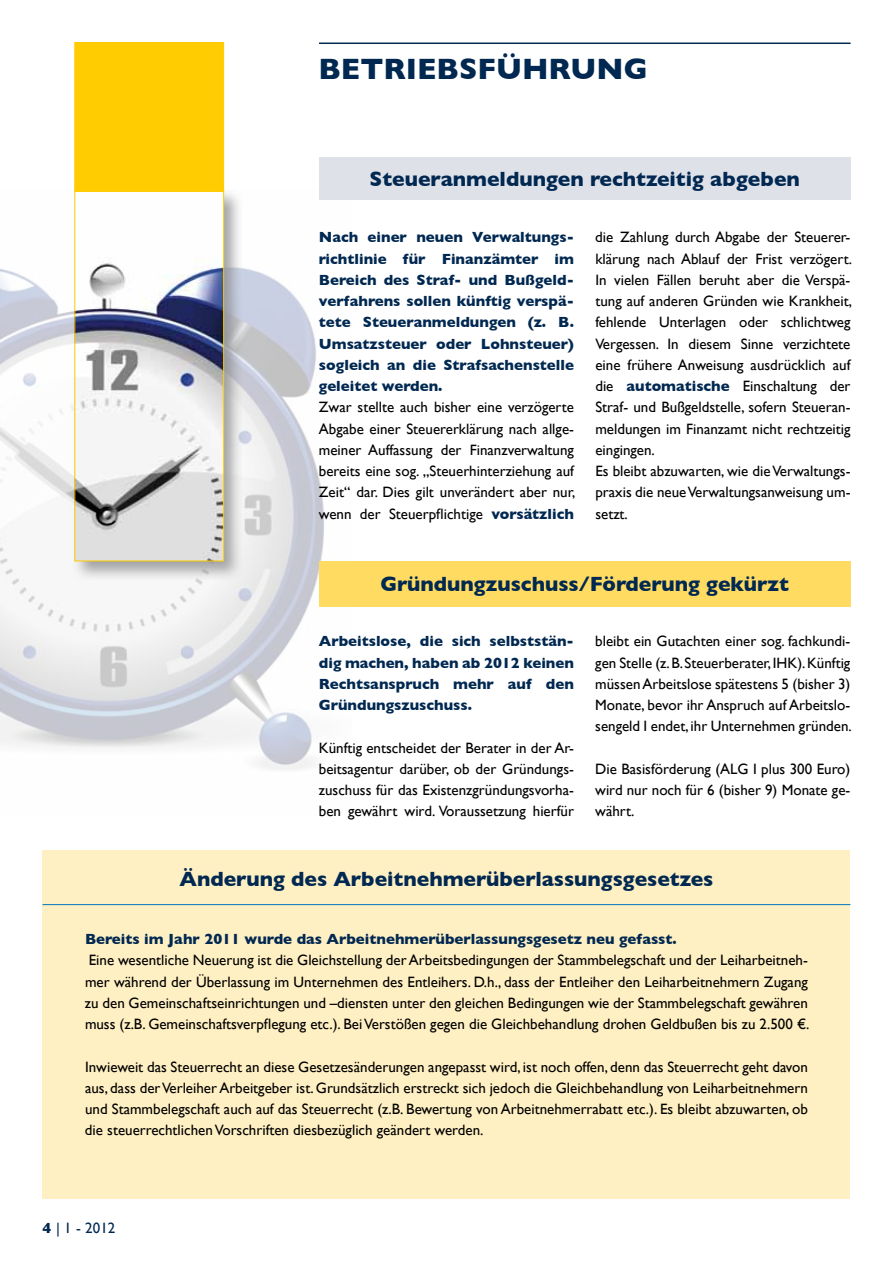
<style>
.page{position:relative;width:893px;height:1263px;background:#fff}
.page>*{position:absolute;margin:0;border:0;box-sizing:border-box;transform-origin:0 0}
.t1{font:700 30px "Gill Sans";color:#002851}
.t2{font:700 21px "Gill Sans";color:#002851}
.t3{font:15px/21.3px "Gill Sans";color:#000;text-align:justify}
.t4{font:700 15px/21.3px "Gill Sans";color:#002851;text-align:justify}
.t5{font:15px "Gill Sans";color:#002851}
.s1{font-weight:700;color:#002851}
.s2{font-weight:700}
</style>
<div class="page">
<hr style="left:319px;top:43px;width:532px;height:1px;background:#002851">
<img style="left:0;top:268px;width:351px;height:502px">
<div style="left:71px;top:187px;width:173px;height:394px;background:#87888a;opacity:.75"></div>
<img style="left:76px;top:193px;width:146px;height:366px">
<div style="left:74px;top:191px;width:150px;height:370px;border:1px solid #fecc00"></div>
<div style="left:74px;top:42px;width:150px;height:150px;background:#fecc00;border:1px solid #fecc00"></div>
<div style="left:319px;top:561px;width:531px;height:45px;background:#ffdb62"></div>
<div style="left:319px;top:158px;width:531px;height:42px;background:#dfe1e9"></div>
<div style="left:43px;top:851px;width:807px;height:348px;background:#fff0c3"></div>
<hr style="left:43px;top:904px;width:807px;height:1px;background:#0076bd">
<h1 class="t1" style="left:318px;top:51px;width:331px">BETRIEBSFÜHRUNG</h1>
<h2 class="t2" style="left:369px;top:167px;width:432px">Steueranmeldungen rechtzeitig abgeben</h2>
<p class="t4" style="left:319px;top:227px;width:257px">Nach einer neuen Verwaltungs&shy;richtlinie für Finanzämter im Bereich des Straf- und Bußgeld&shy;verfahrens sollen künftig verspä&shy;tete Steueranmeldungen (z. B.<br>Umsatzsteuer oder Lohnsteuer) sogleich an die Strafsachenstelle geleitet werden.</p>
<p class="t3" style="left:319px;top:397px;width:258px">Zwar stellte auch bisher eine verzögerte Abgabe einer Steuererklärung nach allge&shy;meiner Auffassung der Finanzverwaltung bereits eine sog. „Steuerhinterziehung auf Zeit“ dar. Dies gilt unverändert aber nur, wenn der Steuerpflichtige <span class="s1">vorsätzlich</span></p>
<p class="t3" style="left:595px;top:227px;width:258px;text-align:left">die Zahlung durch Abgabe der Steuerer&shy;klärung nach Ablauf der Frist verzögert.<br>In vielen Fällen beruht aber die Verspä&shy;tung auf anderen Gründen wie Krankheit, fehlende Unterlagen oder schlichtweg Vergessen. In diesem Sinne verzichtete eine frühere Anweisung ausdrücklich auf die <span class="s1">automatische</span> Einschaltung der Straf- und Bußgeldstelle, sofern Steueran&shy;meldungen im Finanzamt nicht rechtzeitig eingingen.<br>Es bleibt abzuwarten, wie dieVerwaltungs&shy;praxis die neueVerwaltungsanweisung um&shy;setzt.</p>
<h2 class="t2" style="left:380px;top:572px;width:410px">Gründungzuschuss/Förderung gekürzt</h2>
<p class="t4" style="left:319px;top:630px;width:257px">Arbeitslose, die sich selbststän&shy;dig machen, haben ab 2012 keinen Rechtsanspruch mehr auf den Gründungszuschuss.</p>
<p class="t3" style="left:319px;top:737px;width:257px">Künftig entscheidet der Berater in der Ar&shy;beitsagentur darüber, ob der Gründungs&shy;zuschuss für das Existenzgründungsvorha&shy;ben gewährt wird. Voraussetzung hierfür</p>
<p class="t3" style="left:595px;top:630px;width:258px">bleibt ein Gutachten einer sog. fachkundi&shy;gen Stelle (z.B.Steuerberater,IHK).Künftig müssenArbeitslose spätestens 5 (bisher 3)<br>Monate, bevor ihr Anspruch auf Arbeitslo&shy;sengeld I endet, ihr Unternehmen gründen.</p>
<p class="t3" style="left:595px;top:758px;width:257px">Die Basisförderung (ALG I plus 300 Euro) wird nur noch für 6 (bisher 9) Monate ge&shy;währt.</p>
<h2 class="t2" style="left:180px;top:867px;width:535px">Änderung des Arbeitnehmerüberlassungsgesetzes</h2>
<p class="t4" style="left:85px;top:928px;width:593px">Bereits im Jahr 2011 wurde das Arbeitnehmerüberlassungsgesetz neu gefasst.</p>
<p class="t3" style="left:85px;top:949px;width:726px">Eine wesentliche Neuerung ist die Gleichstellung derArbeitsbedingungen der Stammbelegschaft und der Leiharbeitneh&shy;mer während der Überlassung im Unternehmen des Entleihers. D.h., dass der Entleiher den Leiharbeitnehmern Zugang zu den Gemeinschaftseinrichtungen und –diensten unter den gleichen Bedingungen wie der Stammbelegschaft gewähren muss (z.B. Gemeinschaftsverpflegung etc.). BeiVerstößen gegen die Gleichbehandlung drohen Geldbußen bis zu 2.500 €.</p>
<p class="t3" style="left:85px;top:1056px;width:724px">Inwieweit das Steuerrecht an diese Gesetzesänderungen angepasst wird, ist noch offen, denn das Steuerrecht geht davon aus, dass derVerleiherArbeitgeber ist. Grundsätzlich erstreckt sich jedoch die Gleichbehandlung von Leiharbeitnehmern und Stammbelegschaft auch auf das Steuerrecht (z.B. Bewertung von Arbeitnehmerrabatt etc.). Es bleibt abzuwarten, ob die steuerrechtlichenVorschriften diesbezüglich geändert werden.</p>
<p class="t5" style="left:43px;top:1219px;width:74px"><span class="s2">4</span>|1-2012</p>
</div>
